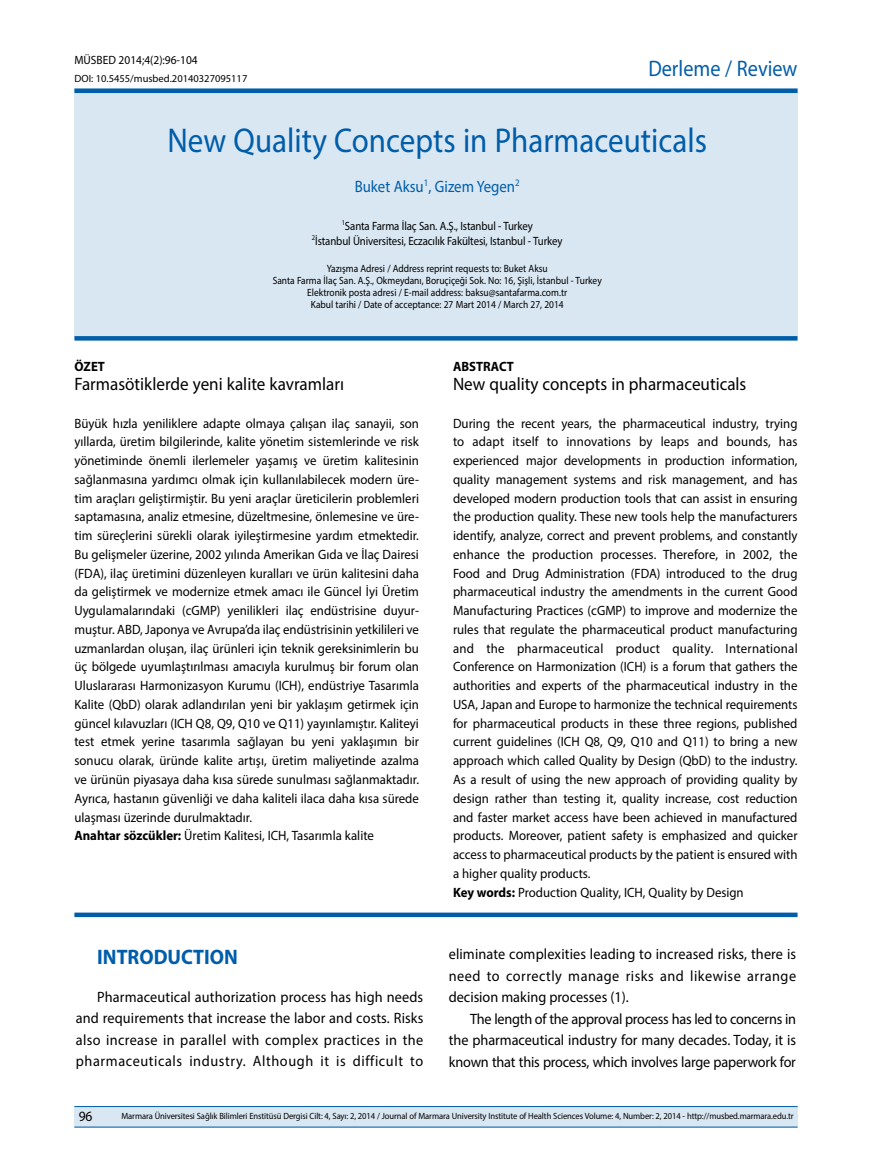
<style>
.page{position:relative;width:872px;height:1170px;background:#fff}
.page>*{position:absolute;margin:0;border:0;box-sizing:border-box;transform-origin:0 0}
.t1{font:34.5px "Myriad Pro";color:#005daa;scale:.9 1}
.t2{font:22.5px "Myriad Pro";color:#005daa;scale:.9 1}
.t3{font:700 21px "Myriad Pro";color:#005daa;scale:.95 1}
.t4{font:18px "Myriad Pro";color:#000;scale:.95 1}
.t5{font:16.5px "Myriad Pro";color:#005daa;scale:.9 1}
.t6{font:15px/21.5px "Myriad Pro";letter-spacing:.02em;color:#000;text-align:justify;scale:.95 1}
.t7{font:14.25px "Myriad Pro";color:#000;scale:.95 1}
.t8{font:13.5px/18.8px "Myriad Pro";color:#000;scale:.95 1}
.t9{font:700 13.5px "Myriad Pro";color:#000;scale:.95 1}
.t10{font:12px/15px "Myriad Pro";letter-spacing:-.01em;color:#000;text-align:center;scale:.9 1}
.t11{font:12px "Myriad Pro";letter-spacing:-.01em;color:#000;scale:.95 1}
.t12{font:10.5px/12px "Myriad Pro";color:#000;text-align:center;scale:.9 1}
.t13{font:10.5px "Myriad Pro";color:#000}
.t14{font:9px "Myriad Pro";letter-spacing:-.01em;color:#000;scale:.95 1}
.s1{font-weight:700}
</style>
<div class="page">
<div style="left:74px;top:1106px;width:723px;height:21px;background:#d9e7f2"></div>
<hr style="left:74px;top:1126px;width:723px;height:1px;background:#005daa">
<hr style="left:74px;top:1106px;width:723px;height:1px;background:#005daa">
<div style="left:74px;top:88px;width:723px;height:249px;background:#d9e7f2"></div>
<svg style="left:74px;top:336px;width:723px;height:4px;background:#0560ab"></svg>
<div style="left:74px;top:912px;width:723px;height:5px;background:#005daa"></div>
<div style="left:74px;top:88px;width:723px;height:5px;background:#005daa"></div>
<p class="t11" style="left:74px;top:53px;width:131px">MÜSBED 2014;4(2):96-104</p>
<p class="t13" style="left:74px;top:72px;width:174px">DOI: 10.5455/musbed.20140327095117</p>
<h2 class="t2" style="left:648px;top:55px;width:167px">Derleme / Review</h2>
<h1 class="t1" style="left:167px;top:119px;width:601px">New Quality Concepts in Pharmaceuticals</h1>
<p class="t5" style="left:355px;top:176px;width:185px">Buket Aksu<sup>1</sup>, Gizem Yegen<sup>2</sup></p>
<p class="t10" style="left:312px;top:218px;width:280px"><sup>1</sup>Santa Farma İlaç San. A.Ş., Istanbul - Turkey<br><sup>2</sup>İstanbul Üniversitesi, Eczacılık Fakültesi, Istanbul - Turkey</p>
<p class="t12" style="left:273px;top:262px;width:367px">Yazışma Adresi / Address reprint requests to: Buket Aksu<br>Santa Farma İlaç San. A.Ş., Okmeydanı, Boruçiçeği Sok. No: 16, Şişli, İstanbul - Turkey Elektronik posta adresi / E-mail address: baksu@santafarma.com.tr<br>Kabul tarihi / Date of acceptance: 27 Mart 2014 / March 27, 2014</p>
<p class="t9" style="left:74px;top:358px;width:34px">ÖZET</p>
<h3 class="t4" style="left:74px;top:373px;width:285px">Farmasötiklerde yeni kalite kavramları</h3>
<p class="t8" style="left:74px;top:413px;width:364px">Büyük hızla yeniliklere adapte olmaya çalışan ilaç sanayii, son yıllarda, üretim bilgilerinde, kalite yönetim sistemlerinde ve risk yönetiminde önemli ilerlemeler yaşamış ve üretim kalitesinin sağlanmasına yardımcı olmak için kullanılabilecek modern üre&shy;tim araçları geliştirmiştir. Bu yeni araçlar üreticilerin problemleri saptamasına, analiz etmesine, düzeltmesine, önlemesine ve üre&shy;tim süreçlerini sürekli olarak iyileştirmesine yardım etmektedir.<br>Bu gelişmeler üzerine, 2002 yılında Amerikan Gıda ve İlaç Dairesi (FDA), ilaç üretimini düzenleyen kuralları ve ürün kalitesini daha da geliştirmek ve modernize etmek amacı ile Güncel İyi Üretim Uygulamalarındaki (cGMP) yenilikleri ilaç endüstrisine duyur&shy;muştur. ABD, Japonya ve Avrupa’da ilaç endüstrisinin yetkilileri ve uzmanlardan oluşan, ilaç ürünleri için teknik gereksinimlerin bu üç bölgede uyumlaştırılması amacıyla kurulmuş bir forum olan Uluslararası Harmonizasyon Kurumu (ICH), endüstriye Tasarımla Kalite (QbD) olarak adlandırılan yeni bir yaklaşım getirmek için güncel kılavuzları (ICH Q8, Q9, Q10 ve Q11) yayınlamıştır. Kaliteyi test etmek yerine tasarımla sağlayan bu yeni yaklaşımın bir sonucu olarak, üründe kalite artışı, üretim maliyetinde azalma ve ürünün piyasaya daha kısa sürede sunulması sağlanmaktadır.<br>Ayrıca, hastanın güvenliği ve daha kaliteli ilaca daha kısa sürede ulaşması üzerinde durulmaktadır.<br><span class="s1">Anahtar sözcükler:</span> Üretim Kalitesi, ICH, Tasarımla kalite</p>
<h3 class="t3" style="left:97px;top:943px;width:150px">INTRODUCTION</h3>
<p class="t6" style="left:76px;top:985px;width:367px;text-indent:21px">Pharmaceutical authorization process has high needs and requirements that increase the labor and costs. Risks also increase in parallel with complex practices in the pharmaceuticals industry. Although it is difficult to</p>
<p class="t9" style="left:453px;top:358px;width:65px">ABSTRACT</p>
<h3 class="t4" style="left:453px;top:373px;width:310px">New quality concepts in pharmaceuticals</h3>
<p class="t8" style="left:453px;top:413px;width:364px">During the recent years, the pharmaceutical industry, trying to adapt itself to innovations by leaps and bounds, has experienced major developments in production information, quality management systems and risk management, and has developed modern production tools that can assist in ensuring the production quality. These new tools help the manufacturers identify, analyze, correct and prevent problems, and constantly enhance the production processes. Therefore, in 2002, the Food and Drug Administration (FDA) introduced to the drug pharmaceutical industry the amendments in the current Good Manufacturing Practices (cGMP) to improve and modernize the rules that regulate the pharmaceutical product manufacturing and the pharmaceutical product quality. International Conference on Harmonization (ICH) is a forum that gathers the authorities and experts of the pharmaceutical industry in the USA, Japan and Europe to harmonize the technical requirements for pharmaceutical products in these three regions, published current guidelines (ICH Q8, Q9, Q10 and Q11) to bring a new approach which called Quality by Design (QbD) to the industry.<br>As a result of using the new approach of providing quality by design rather than testing it, quality increase, cost reduction and faster market access have been achieved in manufactured products. Moreover, patient safety is emphasized and quicker access to pharmaceutical products by the patient is ensured with a higher quality products.<br><span class="s1">Key words:</span> Production Quality, ICH, Quality by Design</p>
<p class="t6" style="left:449px;top:943px;width:367px">eliminate complexities leading to increased risks, there is need to correctly manage risks and likewise arrange decision making processes (1).</p>
<p class="t6" style="left:449px;top:1007px;width:367px;text-indent:21px">The length of the approval process has led to concerns in the pharmaceutical industry for many decades. Today, it is known that this process, which involves large paperwork for</p>
<p class="t7" style="left:79px;top:1107px;width:16px">96</p>
<p class="t14" style="left:121px;top:1110px;width:709px">Marmara Üniversitesi Sağlık Bilimleri Enstitüsü Dergisi Cilt: 4, Sayı: 2, 2014 / Journal of Marmara University Institute of Health Sciences Volume: 4, Number: 2, 2014 - http://musbed.marmara.edu.tr</p>
</div>
